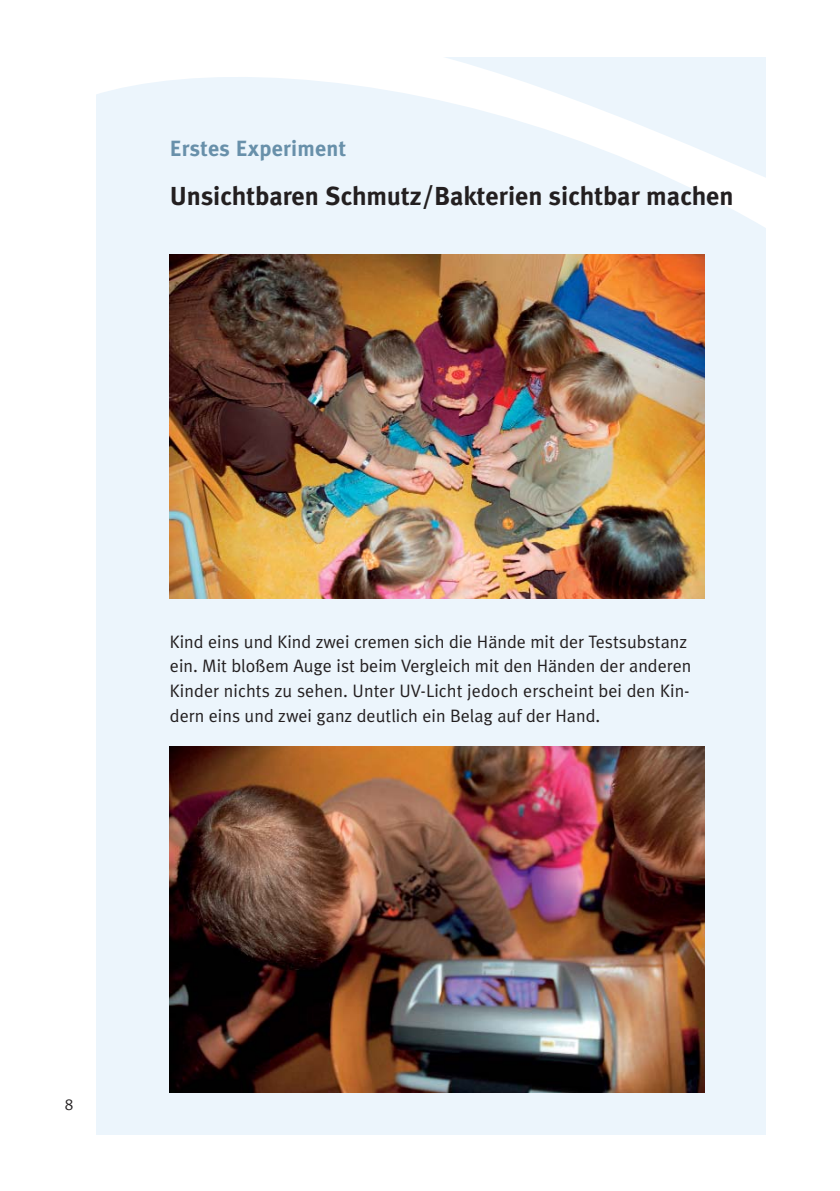
<style>
.page{position:relative;width:840px;height:1191px;background:#fff}
.page>*{position:absolute;margin:0;border:0;box-sizing:border-box;transform-origin:0 0}
.t1{font:700 26px "Meta Plus";color:#231f20}
.t2{font:700 22px "Meta Plus";letter-spacing:.01em;color:#6890aa}
.t3{font:18px/24.6px "Meta Plus Normal";color:#231f20}
.t4{font:16px "Meta Plus Normal";color:#231f20}
</style>
<div class="page">
<div style="left:96px;top:57px;width:669px;height:1077px;background:#ecf5fc"></div>
<svg style="left:96px;top:57px;width:670px;height:565px"></svg>
<img style="left:170px;top:254px;width:534px;height:344px">
<img style="left:170px;top:746px;width:534px;height:346px">
<p class="t2" style="left:170px;top:139px;width:178px">Erstes Experiment</p>
<h1 class="t1" style="left:170px;top:186px;width:565px">Unsichtbaren Schmutz/Bakterien sichtbar machen</h1>
<p class="t3" style="left:170px;top:630px;width:522px">Kind eins und Kind zwei cremen sich die Hände mit der Testsubstanz ein. Mit bloßem Auge ist beim Vergleich mit den Händen der anderen Kinder nichts zu sehen. Unter UV-Licht jedoch erscheint bei den Kin&shy;dern eins und zwei ganz deutlich ein Belag auf der Hand.</p>
<p class="t4" style="left:65px;top:1098px;width:10px">8</p>
</div>
